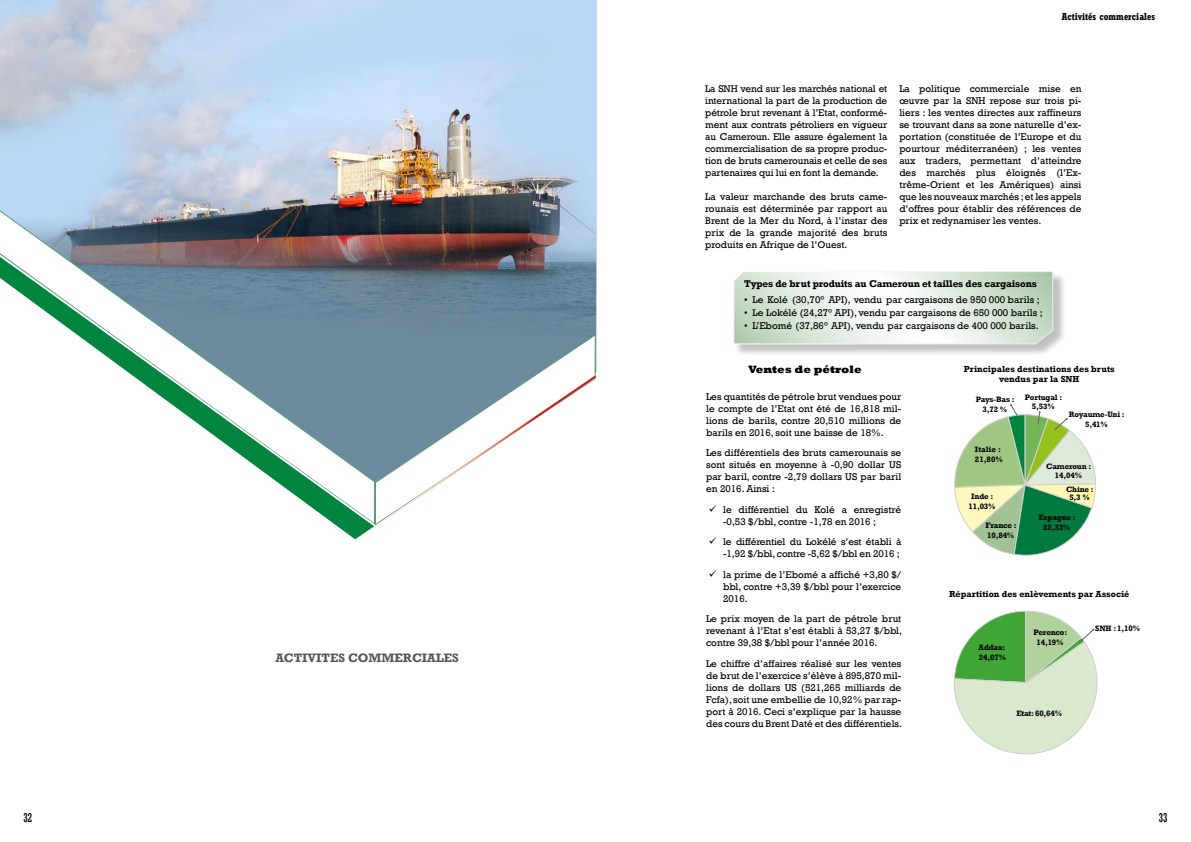
<style>
.page{position:relative;width:1191px;height:842px;background:#fff}
.page>*{position:absolute;margin:0;border:0;box-sizing:border-box;transform-origin:0 0}
.t1{font:700 12.5px "Rockwell";color:#575756}
.t2{font:condensed 12px "Rockwell";color:#000}
.t3{font:800 11px "Rockwell";color:#000}
.t4{font:10px/12px "Rockwell";color:#000;text-align:justify}
.t5{font:700 10px "Rockwell";letter-spacing:-.015em;color:#000}
.t6{font:700 condensed 10px "Rockwell";color:#000}
.t7{font:700 9px/10.8px "Rockwell";color:#000;text-align:center}
.t8{font:700 8px/9.6px "Rockwell";letter-spacing:-.02em;color:#000;text-align:center}
.t9{font:700 8px/9.6px "Rockwell";color:#000}
</style>
<div class="page">
<img style="left:0;top:0;width:596px;height:200px">
<img style="left:0;top:200px;width:596px;height:173px">
<svg style="left:352px;top:373px;width:245px;height:168px"></svg>
<svg style="left:0;top:242px;width:378px;height:287px"></svg>
<div style="left:734px;top:272px;width:332px;height:85px;background:#000;opacity:.25"></div>
<svg style="left:734px;top:271px;width:319px;height:74px"></svg>
<svg style="left:954px;top:404px;width:142px;height:152px"></svg>
<svg style="left:954px;top:611px;width:144px;height:144px"></svg>
<p class="t6" style="left:1062px;top:11px;width:95px">Activités commerciales</p>
<p class="t4" style="left:705px;top:83px;width:184px">La SNH vend sur les marchés national et international la part de la production de pétrole brut revenant à l’Etat, conformé&shy;ment aux contrats pétroliers en vigueur au Cameroun. Elle assure également la commercialisation de sa propre produc&shy;tion de bruts camerounais et celle de ses partenaires qui lui en font la demande.</p>
<p class="t4" style="left:705px;top:191px;width:184px">La valeur marchande des bruts came&shy;rounais est déterminée par rapport au Brent de la Mer du Nord, à l’instar des prix de la grande majorité des bruts produits en Afrique de l’Ouest.</p>
<p class="t4" style="left:899px;top:83px;width:184px">La politique commerciale mise en œuvre par la SNH repose sur trois pi&shy;liers : les ventes directes aux raffineurs se trouvant dans sa zone naturelle d’ex&shy;portation (constituée de l’Europe et du pourtour méditerranéen) ; les ventes aux traders, permettant d’atteindre des marchés plus éloignés (l’Ex&shy;trême-Orient et les Amériques) ainsi que les nouveaux marchés ; et les appels d’offres pour établir des références de prix et redynamiser les ventes.</p>
<p class="t1" style="left:275px;top:650px;width:185px">ACTIVITES COMMERCIALES</p>
<p class="t5" style="left:744px;top:278px;width:294px">Types de brut produits au Cameroun et tailles des cargaisons</p>
<p class="t4" style="left:744px;top:294px;width:297px">• Le Kolé (30,70° API), vendu par cargaisons de 950 000 barils ;</p>
<p class="t4" style="left:744px;top:307px;width:300px">• Le Lokélé (24,27° API), vendu par cargaisons de 650 000 barils ;</p>
<p class="t4" style="left:744px;top:319px;width:296px">• L’Ebomé (37,86° API), vendu par cargaisons de 400 000 barils.</p>
<p class="t3" style="left:748px;top:363px;width:115px">Ventes de pétrole</p>
<p class="t4" style="left:706px;top:391px;width:197px">Les quantités de pétrole brut vendues pour le compte de l’Etat ont été de 16,818 mil&shy;lions de barils, contre 20,510 millions de barils en 2016, soit une baisse de 18%.</p>
<p class="t4" style="left:706px;top:447px;width:197px">Les différentiels des bruts camerounais se sont situés en moyenne à -0,90 dollar US par baril, contre -2,79 dollars US par baril en 2016. Ainsi :</p>
<p class="t4" style="left:723px;top:504px;width:180px;text-indent:-14px">✓ le différentiel du Kolé a enregistré -0,53 $/bbl, contre -1,78 en 2016 ;</p>
<p class="t4" style="left:709px;top:536px;width:194px;text-align:right">✓ le différentiel du Lokélé s’est établi à -1,92 $/bbl, contre -5,62 $/bbl en 2016 ;</p>
<p class="t4" style="left:723px;top:569px;width:180px;text-indent:-14px">✓ la prime de l’Ebomé a affiché +3,80 $/ bbl, contre +3,39 $/bbl pour l’exercice 2016.</p>
<p class="t4" style="left:706px;top:613px;width:198px">Le prix moyen de la part de pétrole brut revenant à l’Etat s’est établi à 53,27 $/bbl, contre 39,38 $/bbl pour l’année 2016.</p>
<p class="t4" style="left:706px;top:658px;width:197px">Le chiffre d’affaires réalisé sur les ventes de brut de l’exercice s’élève à 895,870 mil&shy;lions de dollars US (521,265 milliards de Fcfa), soit une embellie de 10,92% par rap&shy;port à 2016. Ceci s’explique par la hausse des cours du Brent Daté et des différentiels.</p>
<p class="t7" style="left:963px;top:363px;width:152px">Principales destinations des bruts vendus par la SNH</p>
<p class="t8" style="left:975px;top:395px;width:40px">Pays-Bas :<br>3,72 %</p>
<p class="t8" style="left:1025px;top:392px;width:39px">Portugal :<br>5,53%</p>
<p class="t8" style="left:1068px;top:409px;width:57px">Royaume-Uni :<br>5,41%</p>
<p class="t8" style="left:1046px;top:461px;width:46px">Cameroun :<br>14,04%</p>
<p class="t8" style="left:1066px;top:485px;width:29px;line-height:8px">Chine :<br>5,3 %</p>
<p class="t8" style="left:1038px;top:513px;width:39px">Espagne :</p>
<p class="t9" style="left:975px;top:445px;width:29px">Italie :<br>21,80%</p>
<p class="t8" style="left:968px;top:492px;width:29px">Inde :<br>11,03%</p>
<p class="t8" style="left:985px;top:521px;width:33px">France :</p>
<p class="t8" style="left:1043px;top:522px;width:29px">22,33%</p>
<p class="t8" style="left:987px;top:530px;width:29px">10,84%</p>
<p class="t7" style="left:949px;top:589px;width:182px">Répartition des enlèvements par Associé</p>
<p class="t8" style="left:978px;top:643px;width:29px;text-align:left">Addax:<br>24,07%</p>
<p class="t8" style="left:1033px;top:627px;width:35px">Perenco:<br>14,19%</p>
<p class="t8" style="left:1016px;top:708px;width:47px">Etat: 60,64%</p>
<p class="t8" style="left:1095px;top:624px;width:46px">SNH : 1,10%</p>
<p class="t2" style="left:23px;top:810px;width:10px">32</p>
<p class="t2" style="left:1158px;top:810px;width:10px">33</p>
</div>
